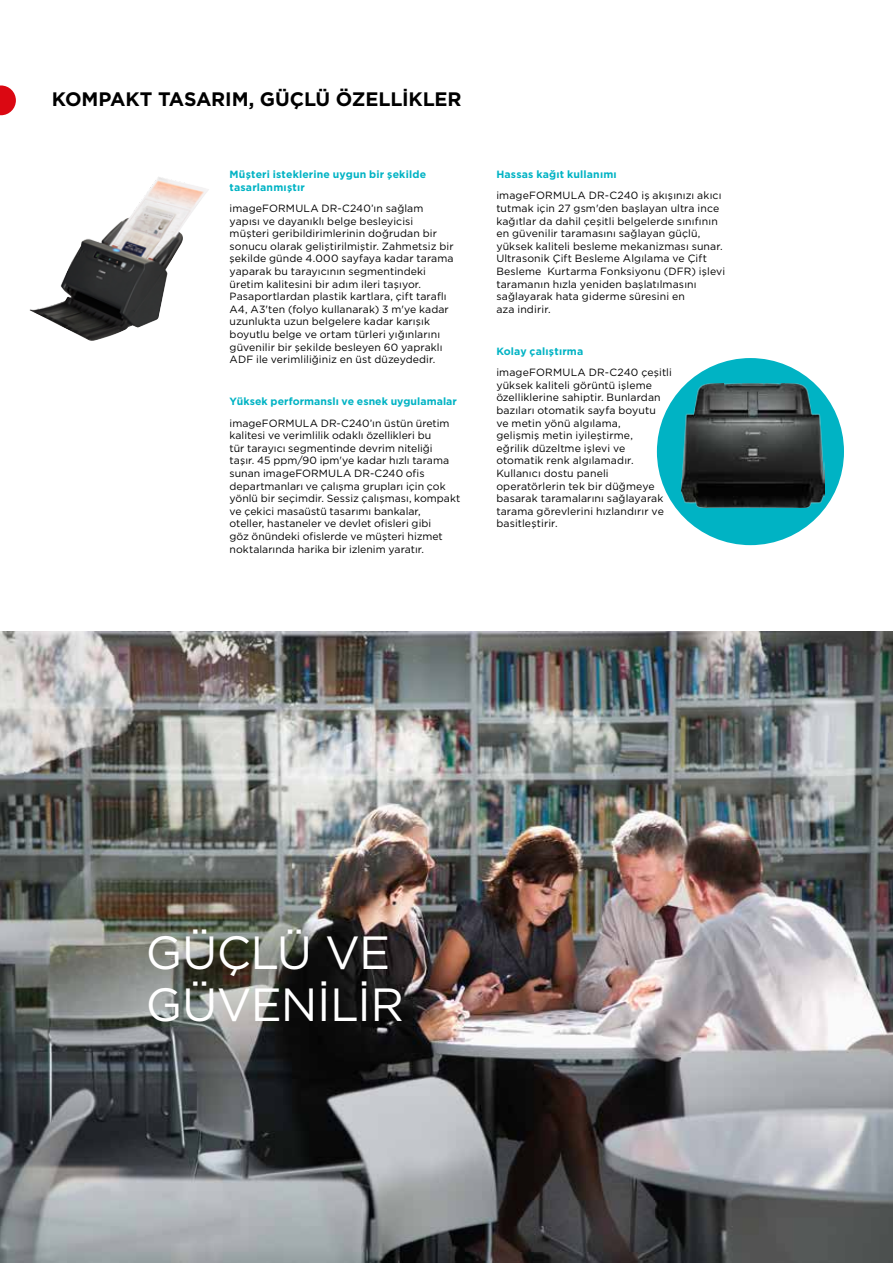
<style>
.page{position:relative;width:893px;height:1263px;background:#fff}
.page>*{position:absolute;margin:0;border:0;box-sizing:border-box;transform-origin:0 0}
.t1{font:46.5px/52.5px "Gotham";letter-spacing:-.015em;color:#fff}
.t2{font:700 19.5px "Gotham";letter-spacing:-.005em;color:#000}
.t3{font:10.5px/12.6px "Gotham";letter-spacing:.01em;color:#000}
.t4{font:700 10.5px/12.6px "Gotham";letter-spacing:.015em;color:#00b3c4}
</style>
<div class="page">
<img style="left:0;top:631px;width:893px;height:632px">
<div style="left:657px;top:358px;width:187px;height:187px;background:#00b3c4;border-radius:50%"></div>
<svg style="left:0;top:85px;width:16px;height:30px"></svg>
<img style="left:681px;top:384px;width:143px;height:124px">
<img style="left:29px;top:177px;width:180px;height:164px">
<h2 class="t2" style="left:52px;top:86px;width:411px">KOMPAKT TASARIM, GÜÇLÜ ÖZELLİKLER</h2>
<p class="t4" style="left:230px;top:168px;width:198px">Müşteri isteklerine uygun bir şekilde tasarlanmıştır</p>
<p class="t3" style="left:230px;top:202px;width:226px">imageFORMULA DR-C240’ın sağlam yapısı ve dayanıklı belge besleyicisi müşteri geribildirimlerinin doğrudan bir sonucu olarak geliştirilmiştir. Zahmetsiz bir şekilde günde 4.000 sayfaya kadar tarama yaparak bu tarayıcının segmentindeki üretim kalitesini bir adım ileri taşıyor.<br>Pasaportlardan plastik kartlara, çift taraflı A4, A3'ten (folyo kullanarak) 3 m'ye kadar uzunlukta uzun belgelere kadar karışık boyutlu belge ve ortam türleri yığınlarını güvenilir bir şekilde besleyen 60 yapraklı ADF ile verimliliğiniz en üst düzeydedir.</p>
<p class="t4" style="left:230px;top:395px;width:229px">Yüksek performanslı ve esnek uygulamalar</p>
<p class="t3" style="left:230px;top:416px;width:232px">imageFORMULA DR-C240’ın üstün üretim kalitesi ve verimlilik odaklı özellikleri bu<br>tür tarayıcı segmentinde devrim niteliği<br>taşır. 45 ppm/90 ipm'ye kadar hızlı tarama sunan imageFORMULA DR-C240 ofis departmanları ve çalışma grupları için çok yönlü bir seçimdir. Sessiz çalışması, kompakt ve çekici masaüstü tasarımı bankalar,<br>oteller, hastaneler ve devlet ofisleri gibi<br>göz önündeki ofislerde ve müşteri hizmet noktalarında harika bir izlenim yaratır.</p>
<p class="t4" style="left:496px;top:168px;width:122px">Hassas kağıt kullanımı</p>
<p class="t3" style="left:496px;top:189px;width:230px">imageFORMULA DR-C240 iş akışınızı akıcı tutmak için 27 gsm'den başlayan ultra ince kağıtlar da dahil çeşitli belgelerde sınıfının en güvenilir taramasını sağlayan güçlü, yüksek kaliteli besleme mekanizması sunar.<br>Ultrasonik Çift Besleme Algılama ve Çift Besleme Kurtarma Fonksiyonu (DFR) işlevi taramanın hızla yeniden başlatılmasını sağlayarak hata giderme süresini en<br>aza indirir.</p>
<p class="t4" style="left:496px;top:345px;width:88px">Kolay çalıştırma</p>
<p class="t3" style="left:496px;top:366px;width:177px">imageFORMULA DR-C240 çeşitli yüksek kaliteli görüntü işleme özelliklerine sahiptir. Bunlardan bazıları otomatik sayfa boyutu<br>ve metin yönü algılama,<br>gelişmiş metin iyileştirme,<br>eğrilik düzeltme işlevi ve otomatik renk algılamadır.<br>Kullanıcı dostu paneli operatörlerin tek bir düğmeye basarak taramalarını sağlayarak tarama görevlerini hızlandırır ve basitleştirir.</p>
<h1 class="t1" style="left:146px;top:925px;width:260px">GÜÇLÜ VE<br>GÜVENİLİR</h1>
</div>
